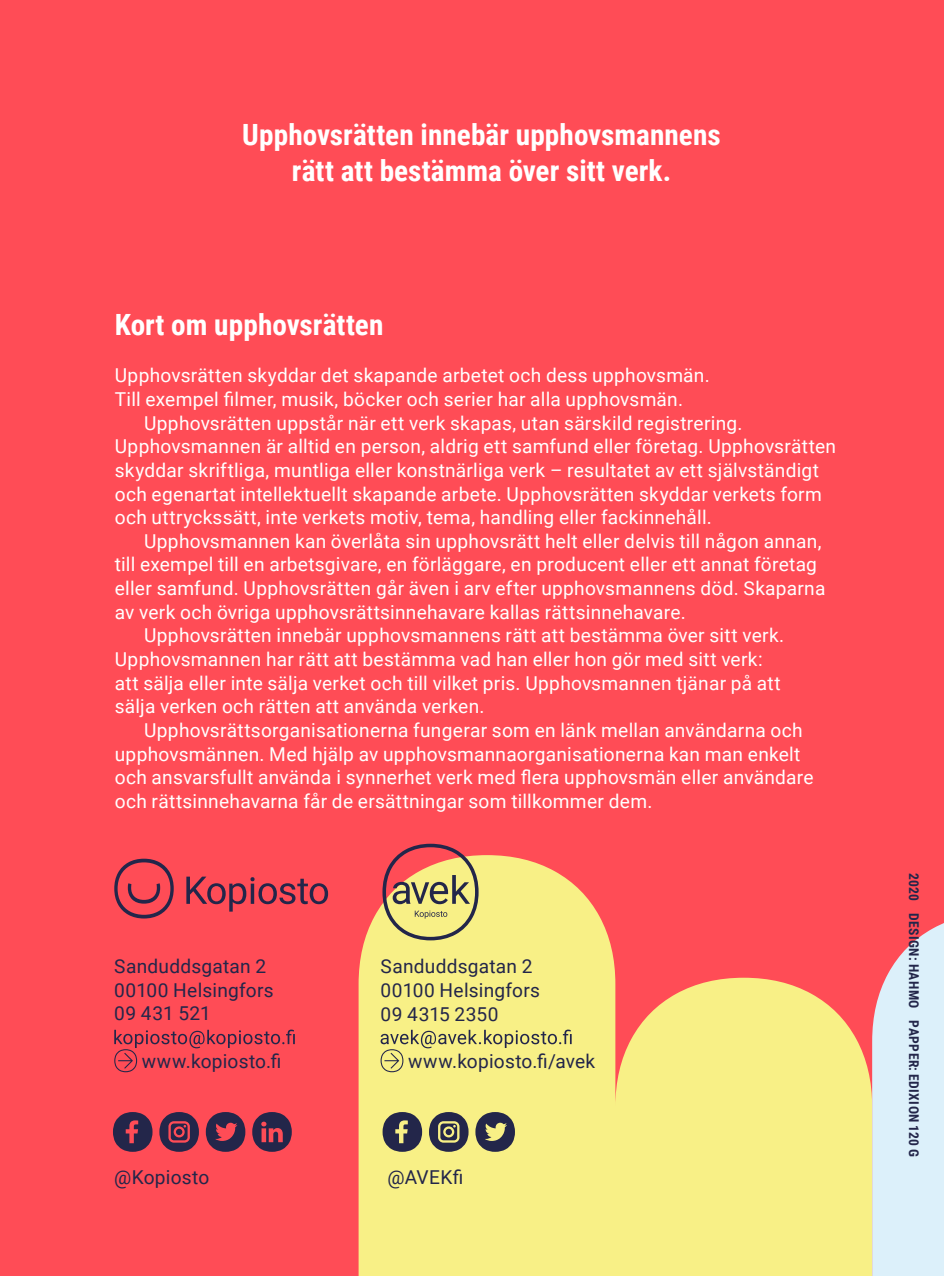
<style>
.page{position:relative;width:944px;height:1276px;background:#ff4c56}
.page>*{position:absolute;margin:0;border:0;box-sizing:border-box;transform-origin:0 0}
.t1{font:700 29.25px/36px "Roboto Condensed";color:#fff;text-align:center}
.t2{font:19.12px/23.6px "Roboto";letter-spacing:.015em;color:#fff}
.t3{font:19.12px/23.6px "Roboto";letter-spacing:.015em;color:#23264a}
.t4{font:700 13.5px "Roboto Condensed";letter-spacing:.03em;color:#23264a}
</style>
<div class="page">
<svg style="left:359px;top:855px;width:513px;height:421px;fill:#f8f086"></svg>
<svg style="left:114px;top:1029px;width:181px;height:43px"></svg>
<svg style="left:381px;top:1029px;width:191px;height:43px;background:#e0d97f"></svg>
<svg style="left:114px;top:858px;width:60px;height:60px"></svg>
<svg style="left:186px;top:876px;width:142px;height:35px"></svg>
<svg style="left:872px;top:923px;width:72px;height:353px;background:#dfdee7"></svg>
<svg style="left:382px;top:843px;width:97px;height:97px"></svg>
<svg style="left:206px;top:1112px;width:39px;height:39px"></svg>
<svg style="left:113px;top:1112px;width:40px;height:39px"></svg>
<svg style="left:159px;top:1112px;width:40px;height:39px"></svg>
<svg style="left:252px;top:1112px;width:40px;height:39px"></svg>
<svg style="left:475px;top:1112px;width:40px;height:39px;background:#6d6c5e"></svg>
<svg style="left:383px;top:1112px;width:39px;height:39px;background:#5c5c5a"></svg>
<svg style="left:429px;top:1112px;width:40px;height:39px;background:#6a6a5e"></svg>
<h1 class="t1" style="left:242px;top:116px;width:480px">Upphovsrätten innebär upphovsmannens rätt att bestämma över sitt verk.</h1>
<h1 class="t1" style="left:115px;top:306px;width:270px">Kort om upphovsrätten</h1>
<p class="t2" style="left:115px;top:363px;width:596px">Upphovsrätten skyddar det skapande arbetet och dess upphovsmän.<br>Till exempel filmer, musik, böcker och serier har alla upphovsmän.</p>
<p class="t2" style="left:115px;top:410px;width:723px;text-indent:29px">Upphovsrätten uppstår när ett verk skapas, utan särskild registrering.<br>Upphovsmannen är alltid en person, aldrig ett samfund eller företag. Upphovsrätten skyddar skriftliga, muntliga eller konstnärliga verk – resultatet av ett självständigt och egenartat intellektuellt skapande arbete. Upphovsrätten skyddar verkets form och uttryckssätt, inte verkets motiv, tema, handling eller fackinnehåll.</p>
<p class="t2" style="left:144px;top:528px;width:679px">Upphovsmannen kan överlåta sin upphovsrätt helt eller delvis till någon annan,</p>
<p class="t2" style="left:115px;top:552px;width:704px">till exempel till en arbetsgivare, en förläggare, en producent eller ett annat företag</p>
<p class="t2" style="left:115px;top:576px;width:712px">eller samfund. Upphovsrätten går även i arv efter upphovsmannens död. Skaparna</p>
<p class="t2" style="left:115px;top:599px;width:573px">av verk och övriga upphovsrättsinnehavare kallas rättsinnehavare.</p>
<p class="t2" style="left:144px;top:623px;width:642px">Upphovsrätten innebär upphovsmannens rätt att bestämma över sitt verk.</p>
<p class="t2" style="left:115px;top:646px;width:649px">Upphovsmannen har rätt att bestämma vad han eller hon gör med sitt verk:</p>
<p class="t2" style="left:115px;top:670px;width:667px">att sälja eller inte sälja verket och till vilket pris. Upphovsmannen tjänar på att</p>
<p class="t2" style="left:115px;top:694px;width:371px">sälja verken och rätten att använda verken.</p>
<p class="t2" style="left:144px;top:717px;width:660px">Upphovsrättsorganisationerna fungerar som en länk mellan användarna och</p>
<p class="t2" style="left:115px;top:741px;width:687px">upphovsmännen. Med hjälp av upphovsmannaorganisationerna kan man enkelt</p>
<p class="t2" style="left:115px;top:765px;width:700px">och ansvarsfullt använda i synnerhet verk med flera upphovsmän eller användare</p>
<p class="t2" style="left:115px;top:788px;width:539px">och rättsinnehavarna får de ersättningar som tillkommer dem.</p>
<p class="t3" style="left:114px;top:954px;width:161px">Sanduddsgatan 2<br>00100 Helsingfors<br>09 431 521</p>
<p class="t3" style="left:142px;top:1048px;width:141px">www.kopiosto.fi</p>
<p class="t3" style="left:381px;top:954px;width:161px">Sanduddsgatan 2<br>00100 Helsingfors<br>09 4315 2350</p>
<p class="t3" style="left:408px;top:1048px;width:189px">www.kopiosto.fi/avek</p>
<p class="t3" style="left:114px;top:1165px;width:96px">@Kopiosto</p>
<p class="t3" style="left:387px;top:1165px;width:78px">@AVEKfi</p>
<p class="t4" style="left:923px;top:873px;width:285px;rotate:90deg">2020 DESIGN: HAHMO PAPPER: EDIXION 120 G</p>
</div>
